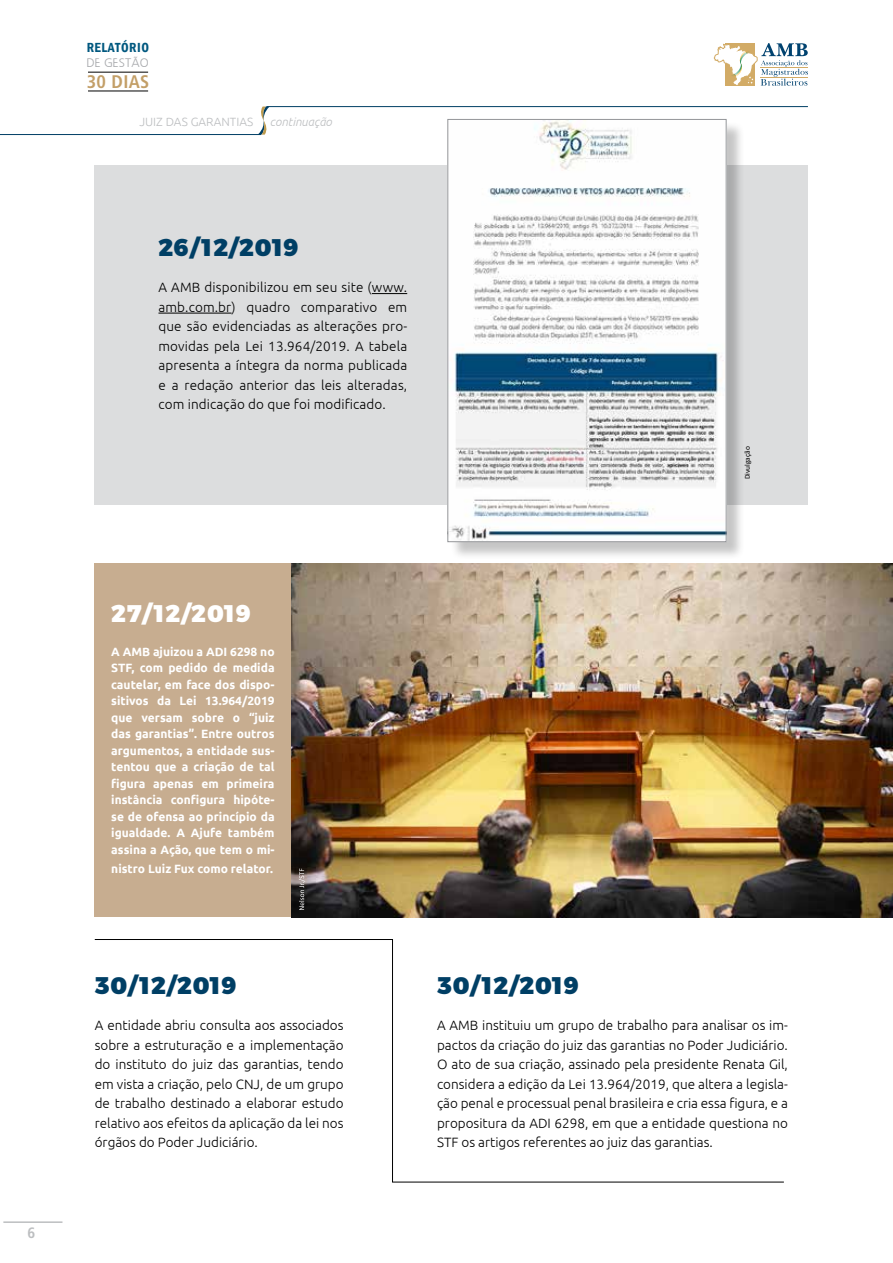
<style>
.page{position:relative;width:893px;height:1263px;background:#fff}
.page>*{position:absolute;margin:0;border:0;box-sizing:border-box;transform-origin:0 0}
.t1{font:900 24px "Montserrat";letter-spacing:.04em;color:#003f65}
.t2{font:900 24px "Montserrat";letter-spacing:.04em;color:#fff}
.t3{font:700 condensed 18.3px "Frutiger LT Std";letter-spacing:.02em;color:#c39f68}
.t4{font:700 condensed 15px "Frutiger LT Std";color:#bcbec0}
.t5{font:300 13.5px/19.5px "Ubuntu";color:#000;text-align:justify}
.t6{font:600 condensed 13.5px "Franklin Gothic";letter-spacing:.04em;color:#00587f}
.t7{font:12.45px "Bastardus Sans";letter-spacing:.01em;color:#a7a9ac}
.t8{font:700 12px/16.5px "Ubuntu";color:#fff;text-align:justify}
.t9{font:300 11.85px "Ubuntu";color:#bcbec0}
.t10{font:italic 300 11.85px "Ubuntu";color:#bcbec0}
.t11{font:7.5px "Calibri";color:#000}
</style>
<div class="page">
<svg style="left:714px;top:43px;width:94px;height:42px"></svg>
<hr style="left:3px;top:1221px;width:59px;height:2px;background:#bcbec0">
<hr style="left:88px;top:72px;width:60px;height:1px;background:#000">
<hr style="left:88px;top:91px;width:60px;height:1px;background:#000">
<div style="left:95px;top:563px;width:300px;height:354px;background:#c7ad90"></div>
<img style="left:292px;top:563px;width:601px;height:354px">
<svg style="left:299px;top:868px;width:6px;height:42px"></svg>
<div style="left:95px;top:165px;width:713px;height:340px;background:#dcddde"></div>
<hr style="left:372px;top:293px;width:35px;height:1px;background:#000">
<hr style="left:158px;top:313px;width:73px;height:1px;background:#000">
<svg style="left:258px;top:107px;width:12px;height:28px"></svg>
<hr style="left:0;top:134px;width:261px;height:1px;background:#003f65">
<hr style="left:267px;top:106px;width:541px;height:1px;background:#003f65">
<div style="left:450px;top:121px;width:295px;height:439px;background:#000;opacity:.23"></div>
<img style="left:450px;top:121px;width:274px;height:419px">
<div style="left:448px;top:119px;width:278px;height:423px;border:1px solid #939598"></div>
<svg style="left:94px;top:939px;width:690px;height:244px"></svg>
<p class="t4" style="left:28px;top:1224px;width:9px">6</p>
<p class="t6" style="left:87px;top:38px;width:64px">RELATÓRIO</p>
<h2 class="t3" style="left:87px;top:71px;width:64px">30 DIAS</h2>
<p class="t7" style="left:86px;top:55px;width:64px">DE GESTÃO</p>
<p class="t9" style="left:139px;top:114px;width:116px">JUIZ DAS GARANTIAS</p>
<p class="t10" style="left:270px;top:114px;width:64px">continuação</p>
<h1 class="t1" style="left:158px;top:227px;width:142px">26/12/2019</h1>
<p class="t5" style="left:158px;top:277px;width:250px">A AMB disponibilizou em seu site (www. amb.com.br) quadro comparativo em que são evidenciadas as alterações pro&shy;movidas pela Lei 13.964/2019. A tabela apresenta a íntegra da norma publicada e a redação anterior das leis alteradas, com indicação do que foi modificado.</p>
<p class="t11" style="left:742px;top:479px;width:35px;rotate:-90deg">Divulgação</p>
<h1 class="t2" style="left:111px;top:594px;width:141px">27/12/2019</h1>
<p class="t8" style="left:111px;top:643px;width:165px">A AMB ajuizou a ADI 6298 no STF, com pedido de medida cautelar, em face dos dispo&shy;sitivos da Lei 13.964/2019 que versam sobre o “juiz das garantias”. Entre outros argumentos, a entidade sus&shy;tentou que a criação de tal figura apenas em primeira instância configura hipóte&shy;se de ofensa ao princípio da igualdade. A Ajufe também assina a Ação, que tem o mi-</p>
<p class="t8" style="left:111px;top:860px;width:163px">nistro Luiz Fux como relator.</p>
<h1 class="t1" style="left:95px;top:965px;width:144px">30/12/2019</h1>
<p class="t5" style="left:95px;top:1015px;width:250px">A entidade abriu consulta aos associados sobre a estruturação e a implementação do instituto do juiz das garantias, tendo em vista a criação, pelo CNJ, de um grupo de trabalho destinado a elaborar estudo relativo aos efeitos da aplicação da lei nos órgãos do Poder Judiciário.</p>
<h1 class="t1" style="left:437px;top:965px;width:144px">30/12/2019</h1>
<p class="t5" style="left:437px;top:1015px;width:352px">A AMB instituiu um grupo de trabalho para analisar os im&shy;pactos da criação do juiz das garantias no Poder Judiciário.<br>O ato de sua criação, assinado pela presidente Renata Gil, considera a edição da Lei 13.964/2019, que altera a legisla&shy;ção penal e processual penal brasileira e cria essa figura, e a propositura da ADI 6298, em que a entidade questiona no STF os artigos referentes ao juiz das garantias.</p>
</div>
